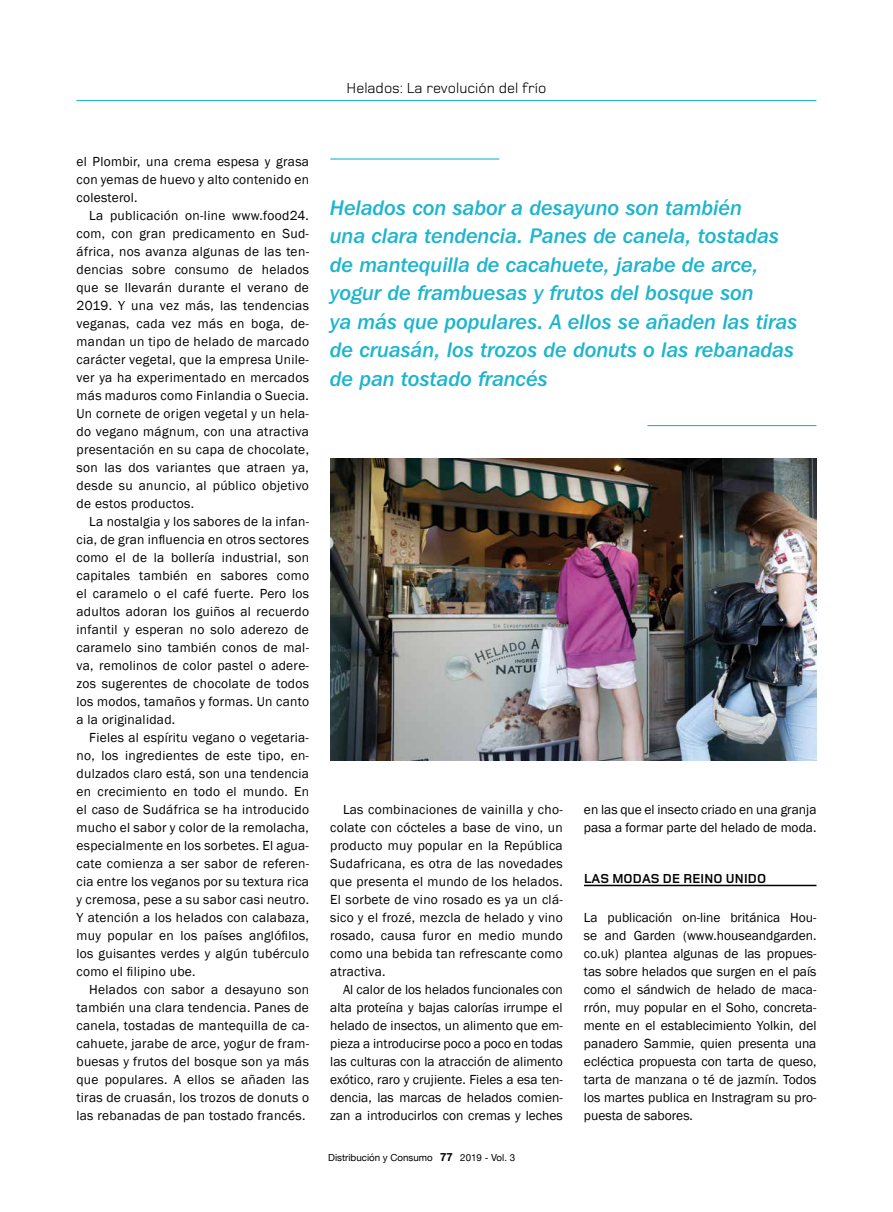
<style>
.page{position:relative;width:893px;height:1212px;background:#fff}
.page>*{position:absolute;margin:0;border:0;box-sizing:border-box;transform-origin:0 0}
.t1{font:21px/28.5px "Franklin Gothic IT Cby BT Med Ital";color:#1cb5cd}
.t2{font:15px "Foundry Monoline";color:#000}
.t3{font:13.5px/18px "Franklin Gothic";letter-spacing:.02em;color:#000;text-align:justify}
.t4{font:13.5px/18px "Franklin Gothic";color:#000}
.t5{font:700 13.5px "Foundry Monoline";letter-spacing:.015em;color:#000}
.t6{font:9.75px "Helvetica Neue";color:#000}
.s1{font-weight:700;font-size:11.25px}
</style>
<div class="page">
<hr style="left:584px;top:885px;width:232px;height:1px;background:#000">
<hr style="left:330px;top:158px;width:169px;height:2px;background:#1cb5cd">
<hr style="left:647px;top:425px;width:169px;height:1px;background:#1cb5cd">
<img style="left:330px;top:459px;width:486px;height:301px">
<hr style="left:77px;top:100px;width:739px;height:1px;background:#1cb5cd">
<p class="t2" style="left:347px;top:79px;width:201px">Helados: La revolución del frío</p>
<p class="t3" style="left:77px;top:153px;width:234px">el Plombir, una crema espesa y grasa con yemas de huevo y alto contenido en colesterol.</p>
<p class="t3" style="left:77px;top:207px;width:234px;text-indent:13px">La publicación on-line www.food24. com, con gran predicamento en Sud&shy;áfrica, nos avanza algunas de las ten&shy;dencias sobre consumo de helados que se llevarán durante el verano de 2019. Y una vez más, las tendencias veganas, cada vez más en boga, de&shy;mandan un tipo de helado de marcado carácter vegetal, que la empresa Unile&shy;ver ya ha experimentado en mercados más maduros como Finlandia o Suecia.<br>Un cornete de origen vegetal y un hela&shy;do vegano mágnum, con una atractiva presentación en su capa de chocolate, son las dos variantes que atraen ya, desde su anuncio, al público objetivo de estos productos.</p>
<p class="t3" style="left:77px;top:513px;width:234px;text-indent:13px">La nostalgia y los sabores de la infan&shy;cia, de gran influencia en otros sectores como el de la bollería industrial, son capitales también en sabores como el caramelo o el café fuerte. Pero los adultos adoran los guiños al recuerdo infantil y esperan no solo aderezo de caramelo sino también conos de mal&shy;va, remolinos de color pastel o adere&shy;zos sugerentes de chocolate de todos los modos, tamaños y formas. Un canto a la originalidad.</p>
<p class="t3" style="left:77px;top:729px;width:234px;text-indent:13px">Fieles al espíritu vegano o vegetaria&shy;no, los ingredientes de este tipo, en&shy;dulzados claro está, son una tendencia en crecimiento en todo el mundo. En el caso de Sudáfrica se ha introducido mucho el sabor y color de la remolacha, especialmente en los sorbetes. El agua&shy;cate comienza a ser sabor de referen&shy;cia entre los veganos por su textura rica y cremosa, pese a su sabor casi neutro.<br>Y atención a los helados con calabaza, muy popular en los países anglófilos, los guisantes verdes y algún tubérculo como el filipino ube.</p>
<p class="t3" style="left:77px;top:981px;width:234px;text-indent:13px">Helados con sabor a desayuno son también una clara tendencia. Panes de canela, tostadas de mantequilla de ca&shy;cahuete, jarabe de arce, yogur de fram&shy;buesas y frutos del bosque son ya más que populares. A ellos se añaden las tiras de cruasán, los trozos de donuts o las rebanadas de pan tostado francés.</p>
<p class="t1" style="left:330px;top:193px;width:469px">Helados con sabor a desayuno son también<br>una clara tendencia. Panes de canela, tostadas de mantequilla de cacahuete, jarabe de arce, yogur de frambuesas y frutos del bosque son<br>ya más que populares. A ellos se añaden las tiras de cruasán, los trozos de donuts o las rebanadas de pan tostado francés</p>
<p class="t3" style="left:330px;top:801px;width:234px;text-indent:13px">Las combinaciones de vainilla y cho&shy;colate con cócteles a base de vino, un producto muy popular en la República Sudafricana, es otra de las novedades que presenta el mundo de los helados.<br>El sorbete de vino rosado es ya un clá&shy;sico y el frozé, mezcla de helado y vino rosado, causa furor en medio mundo como una bebida tan refrescante como atractiva.</p>
<p class="t3" style="left:330px;top:981px;width:234px;text-indent:13px">Al calor de los helados funcionales con alta proteína y bajas calorías irrumpe el helado de insectos, un alimento que em&shy;pieza a introducirse poco a poco en todas las culturas con la atracción de alimento exótico, raro y crujiente. Fieles a esa ten&shy;dencia, las marcas de helados comien&shy;zan a introducirlos con cremas y leches</p>
<p class="t6" style="left:328px;top:1150px;width:188px">Distribución y Consumo <span class="s1">77</span> 2019 - Vol. 3</p>
<p class="t4" style="left:584px;top:801px;width:234px">en las que el insecto criado en una granja pasa a formar parte del helado de moda.</p>
<p class="t5" style="left:584px;top:870px;width:184px">LAS MODAS DE REINO UNIDO</p>
<p class="t3" style="left:584px;top:909px;width:234px">La publicación on-line británica Hou&shy;se and Garden (www.houseandgarden. co.uk) plantea algunas de las propues&shy;tas sobre helados que surgen en el país como el sándwich de helado de maca&shy;rrón, muy popular en el Soho, concreta&shy;mente en el establecimiento Yolkin, del panadero Sammie, quien presenta una ecléctica propuesta con tarta de queso, tarta de manzana o té de jazmín. Todos los martes publica en Instragram su pro&shy;puesta de sabores.</p>
</div>
